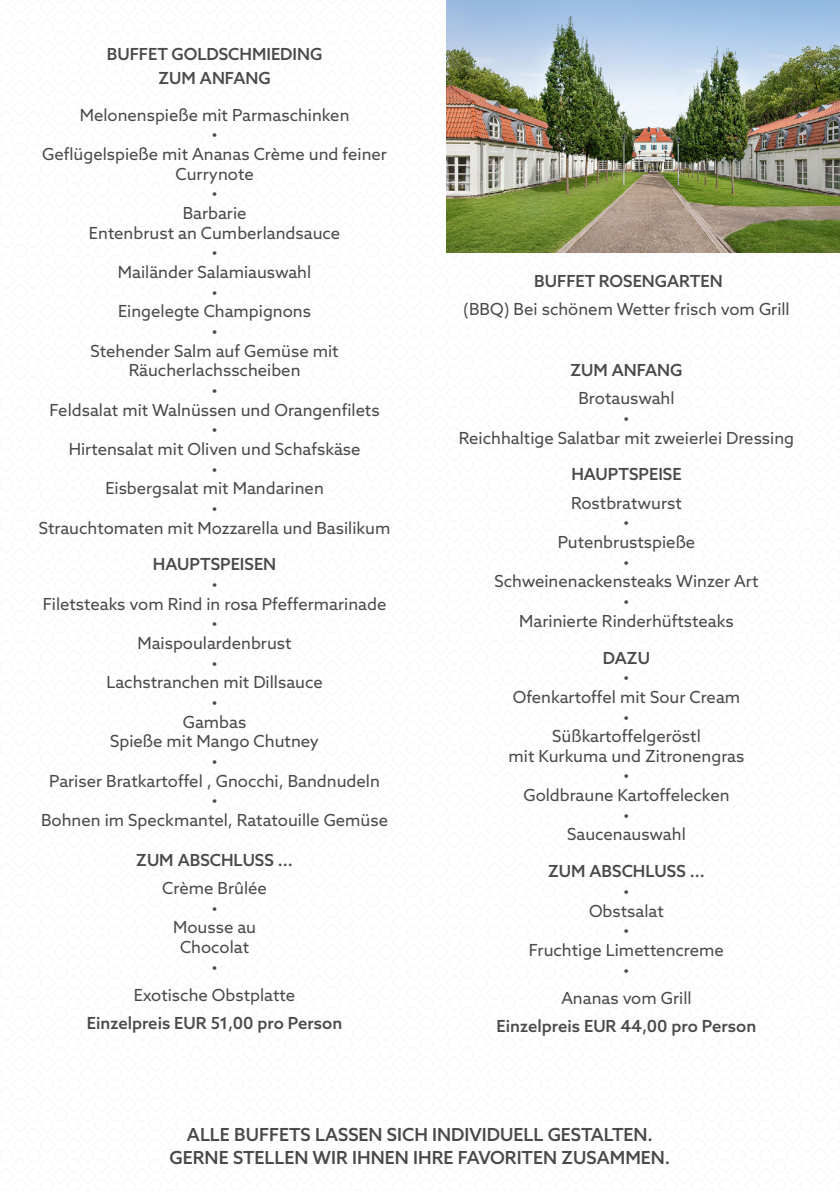
<style>
.page{position:relative;width:840px;height:1191px;background:#fff}
.page>*{position:absolute;margin:0;border:0;box-sizing:border-box;transform-origin:0 0}
.t1{font:500 18px/22.6px "Azo Sans";color:#4a4a49;text-align:center}
.t2{font:16.6px/19.6px "Azo Sans";color:#4a4a49;text-align:center}
.t3{font:500 16.6px/24px "Azo Sans";color:#4a4a49;text-align:center}
</style>
<div class="page">
<img style="left:446px;top:0;width:393px;height:252px">
<p class="t3" style="left:107px;top:42px;width:217px">BUFFET GOLDSCHMIEDING<br>ZUM ANFANG</p>
<p class="t2" style="left:39px;top:105px;width:353px">Melonenspieße mit Parmaschinken<br>•<br>Geflügelspieße mit Ananas Crème und feiner<br>Currynote<br>•<br>Barbarie<br>Entenbrust an Cumberlandsauce<br>•<br>Mailänder Salamiauswahl<br>•<br>Eingelegte Champignons<br>•<br>Stehender Salm auf Gemüse mit<br>Räucherlachsscheiben<br>•<br>Feldsalat mit Walnüssen und Orangenfilets<br>•<br>Hirtensalat mit Oliven und Schafskäse<br>•<br>Eisbergsalat mit Mandarinen<br>•<br>Strauchtomaten mit Mozzarella und Basilikum</p>
<p class="t3" style="left:153px;top:552px;width:125px">HAUPTSPEISEN</p>
<p class="t2" style="left:41px;top:574px;width:348px">•<br>Filetsteaks vom Rind in rosa Pfeffermarinade •<br>Maispoulardenbrust<br>•<br>Lachstranchen mit Dillsauce<br>•<br>Gambas<br>Spieße mit Mango Chutney<br>•<br>Pariser Bratkartoffel , Gnocchi, Bandnudeln<br>•<br>Bohnen im Speckmantel, Ratatouille Gemüse</p>
<p class="t3" style="left:136px;top:847px;width:158px">ZUM ABSCHLUSS ...</p>
<p class="t2" style="left:162px;top:878px;width:106px">Crème Brûlée •<br>Mousse au<br>Chocolat<br>•</p>
<p class="t2" style="left:134px;top:985px;width:163px">Exotische Obstplatte</p>
<p class="t3" style="left:87px;top:1011px;width:257px">Einzelpreis EUR 51,00 pro Person</p>
<p class="t3" style="left:534px;top:269px;width:190px">BUFFET ROSENGARTEN</p>
<p class="t2" style="left:463px;top:299px;width:328px">(BBQ) Bei schönem Wetter frisch vom Grill</p>
<p class="t3" style="left:570px;top:358px;width:114px">ZUM ANFANG</p>
<p class="t2" style="left:458px;top:388px;width:337px">Brotauswahl<br>•<br>Reichhaltige Salatbar mit zweierlei Dressing</p>
<p class="t3" style="left:571px;top:462px;width:112px">HAUPTSPEISE</p>
<p class="t2" style="left:494px;top:493px;width:265px">Rostbratwurst<br>•<br>Putenbrustspieße<br>•<br>Schweinenackensteaks Winzer Art •<br>Marinierte Rinderhüftsteaks</p>
<p class="t3" style="left:602px;top:645px;width:48px">DAZU</p>
<p class="t2" style="left:508px;top:667px;width:237px">•<br>Ofenkartoffel mit Sour Cream •<br>Süßkartoffelgeröstl<br>mit Kurkuma und Zitronengras •<br>Goldbraune Kartoffelecken<br>•<br>Saucenauswahl</p>
<p class="t3" style="left:548px;top:859px;width:158px">ZUM ABSCHLUSS ...</p>
<p class="t2" style="left:528px;top:881px;width:196px">•<br>Obstsalat<br>•<br>Fruchtige Limettencreme •</p>
<p class="t2" style="left:561px;top:988px;width:132px">Ananas vom Grill</p>
<p class="t3" style="left:496px;top:1014px;width:261px">Einzelpreis EUR 44,00 pro Person</p>
<p class="t1" style="left:169px;top:1123px;width:502px">ALLE BUFFETS LASSEN SICH INDIVIDUELL GESTALTEN.<br>GERNE STELLEN WIR IHNEN IHRE FAVORITEN ZUSAMMEN.</p>
</div>
